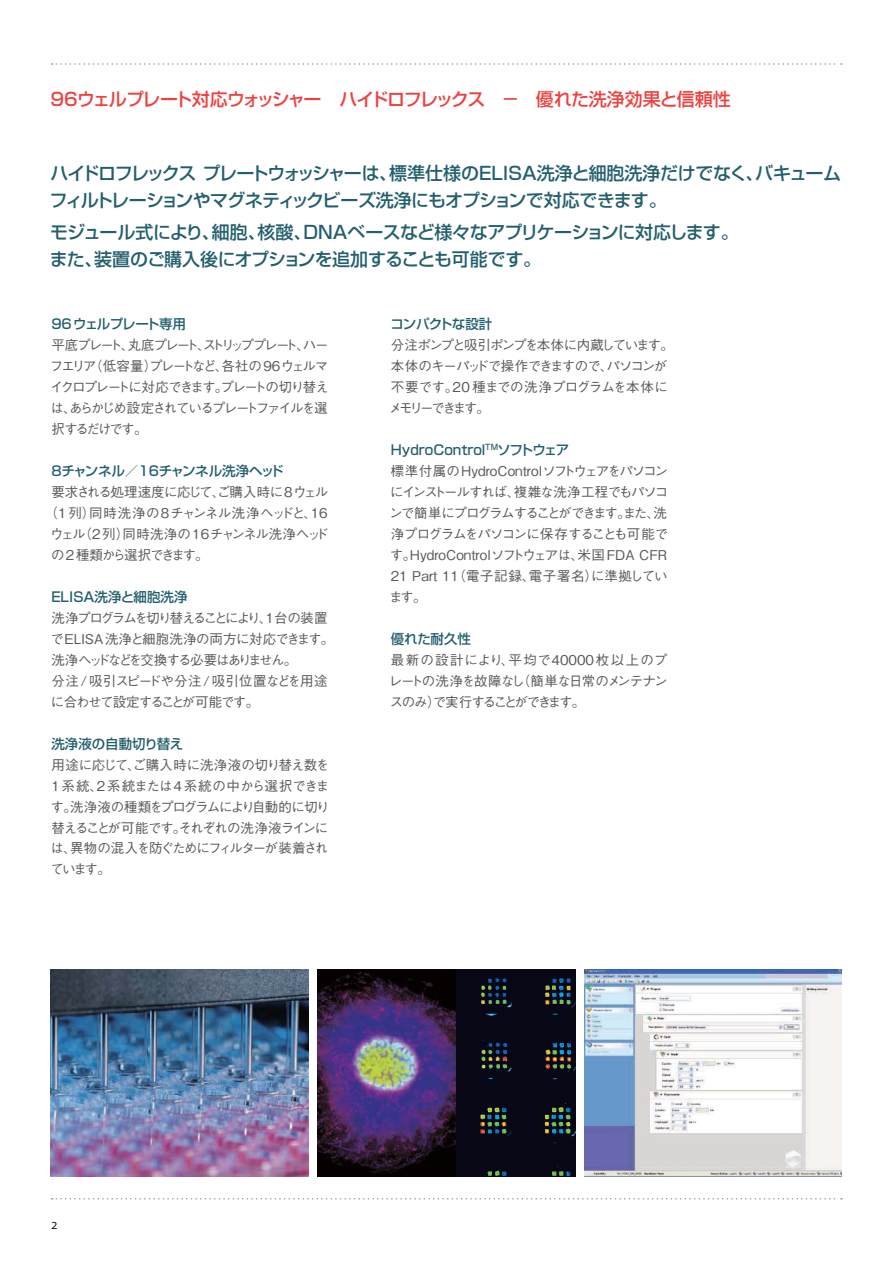
<style>
.page{position:relative;width:893px;height:1263px;background:#fff}
.page>*{position:absolute;margin:0;border:0;box-sizing:border-box;transform-origin:0 0}
.t1{font:18px/27px "Shin Go Pro Medium 90 msp RKSJ H";letter-spacing:-.045em;color:#235f6d}
.t2{font:18px "Shin Go Pro Medium 90 msp RKSJ H";letter-spacing:-.055em;color:#ef413f}
.t3{font:13.5px/21px "Gothic BBB Pro Medium 90 msp RKSJ H";letter-spacing:-.08em;color:#5a595b;text-align:justify}
.t4{font:13.5px "Shin Go Pro Medium 90 msp RKSJ H";color:#235f6d}
.t5{font:13.5px "Gothic BBB Pro Medium 90 msp RKSJ H";letter-spacing:.035em;color:#5a595b}
.t6{font:13.5px "Gothic BBB Pro Medium 90 msp RKSJ H";letter-spacing:-.005em;color:#5a595b}
.t7{font:13.5px "Gothic BBB Pro Medium 90 msp RKSJ H";letter-spacing:-.04em;color:#5a595b}
.t8{font:13.5px "Shin Go Pro Medium 90 msp RKSJ H";letter-spacing:-.025em;color:#235f6d}
.t9{font:13.5px "Gothic BBB Pro Medium 90 msp RKSJ H";letter-spacing:-.13em;color:#5a595b}
.t10{font:13.5px "Shin Go Pro Medium 90 msp RKSJ H";letter-spacing:-.04em;color:#235f6d}
.t11{font:13.5px "Shin Go Pro Medium 90 msp RKSJ H";letter-spacing:-.045em;color:#235f6d}
</style>
<div class="page">
<svg style="left:52px;top:63px;width:790px;height:2px"></svg>
<svg style="left:52px;top:1198px;width:790px;height:2px"></svg>
<img style="left:51px;top:970px;width:258px;height:206px">
<img style="left:456px;top:970px;width:119px;height:206px">
<img style="left:318px;top:970px;width:138px;height:206px">
<img style="left:584px;top:970px;width:258px;height:206px">
<h1 class="t2" style="left:50px;top:93px;width:682px">96ウェルプレート対応ウォッシャー　ハイドロフレックス　－　優れた洗浄効果と信頼性</h1>
<h1 class="t1" style="left:50px;top:162px;width:793px">ハイドロフレックス プレートウォッシャーは、標準仕様のELISA洗浄と細胞洗浄だけでなく、バキュームフィルトレーションやマグネティックビーズ洗浄にもオプションで対応できます。</h1>
<h1 class="t1" style="left:50px;top:222px;width:690px">モジュール式により、細胞、核酸、DNAベースなど様々なアプリケーションに対応します。また、装置のご購入後にオプションを追加することも可能です。</h1>
<p class="t10" style="left:51px;top:318px;width:136px">96ウェルプレート専用</p>
<p class="t3" style="left:50px;top:336px;width:281px">平底プレート、丸底プレート、ストリッププレート、ハーフエリア（低容量）プレートなど、各社の 96 ウェルマイクロプレートに対応できます。プレートの切り替えは、あらかじめ設定されているプレートファイルを選択するだけです。</p>
<p class="t8" style="left:51px;top:465px;width:234px">8チャンネル／16チャンネル洗浄ヘッド</p>
<p class="t7" style="left:51px;top:486px;width:278px">要求される処理速度に応じて、ご購入時に8ウェル</p>
<p class="t5" style="left:45px;top:507px;width:284px">（1列）同時洗浄の8チャンネル洗浄ヘッドと、16</p>
<p class="t6" style="left:50px;top:528px;width:280px">ウェル（2列）同時洗浄の16チャンネル洗浄ヘッド</p>
<p class="t9" style="left:51px;top:549px;width:159px">の 2 種類から選択できます。</p>
<p class="t4" style="left:51px;top:591px;width:138px">ELISA洗浄と細胞洗浄</p>
<p class="t3" style="left:50px;top:609px;width:285px;text-align:left">洗浄プログラムを切り替えることにより、１台の装置でELISA洗浄と細胞洗浄の両方に対応できます。洗浄ヘッドなどを交換する必要はありません。<br>分注/吸引スピードや分注/吸引位置などを用途に合わせて設定することが可能です。</p>
<p class="t4" style="left:51px;top:738px;width:134px">洗浄液の自動切り替え</p>
<p class="t3" style="left:50px;top:756px;width:281px">用途に応じて、ご購入時に洗浄液の切り替え数を1系統、2系統または4系統の中から選択できます。洗浄液の種類をプログラムにより自動的に切り替えることが可能です。それぞれの洗浄液ラインには、異物の混入を防ぐためにフィルターが装着されています。</p>
<p class="t11" style="left:390px;top:319px;width:103px">コンパクトな設計</p>
<p class="t3" style="left:389px;top:336px;width:286px;text-align:left">分注ポンプと吸引ポンプを本体に内蔵しています。本体のキーパッドで操作できますので、パソコンが不要です。20 種までの洗浄プログラムを本体にメモリーできます。</p>
<p class="t4" style="left:391px;top:445px;width:180px">HydroControl<sup>TM</sup>ソフトウェア</p>
<p class="t3" style="left:389px;top:462px;width:281px">標準付属のHydroControlソフトウェアをパソコンにインストールすれば、複雑な洗浄工程でもパソコンで簡単にプログラムすることができます。また、洗浄プログラムをパソコンに保存することも可能です。HydroControlソフトウェアは、米国FDA CFR 21 Part 11（電子記録、電子署名）に準拠しています。</p>
<p class="t4" style="left:391px;top:633px;width:82px">優れた耐久性</p>
<p class="t3" style="left:389px;top:651px;width:280px">最新の設計により、平均で40000枚以上のプレートの洗浄を故障なし（簡単な日常のメンテナンスのみ）で実行することができます。</p>
</div>
